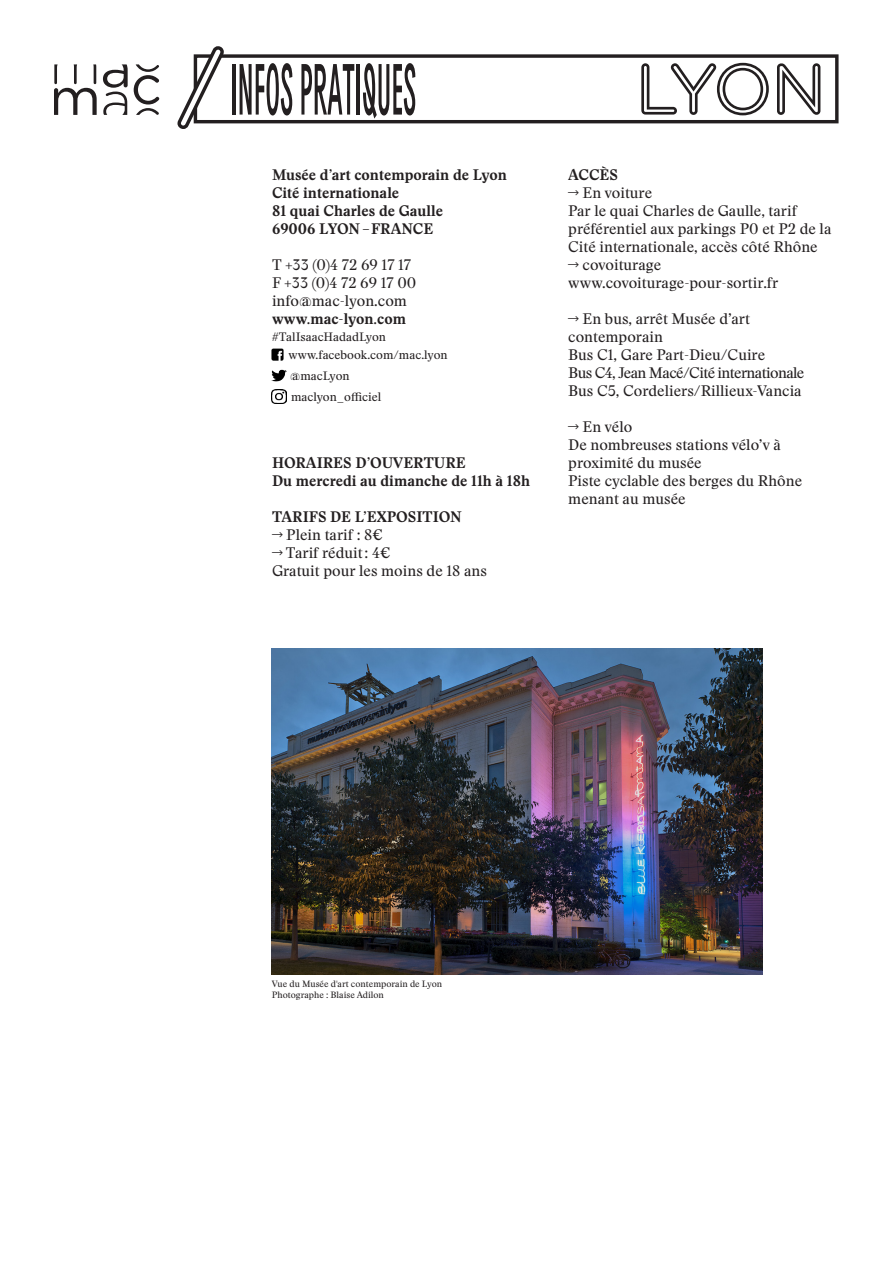
<style>
.page{position:relative;width:893px;height:1263px;background:#fff}
.page>*{position:absolute;margin:0;border:0;box-sizing:border-box;transform-origin:0 0}
.t1{font:700 ultra-condensed 66.15px "Bigmac";color:#231f20}
.PARAGRAPHE_SUIVANT{font:15px/18px "Stanley";color:#231f20}
.PARAGRAPHE_SUIVANT-2{font:700 15px "Stanley";color:#231f20}
.PARAGRAPHE_SUIVANT-3{font:15px "Stanley";letter-spacing:-.04em;color:#231f20}
.t2{font:12px "Stanley";color:#231f20}
.PARAGRAPHE_SUIVANT-4{font:9px/11.2px "Stanley";color:#231f20}
</style>
<div class="page">
<div style="left:194px;top:54px;width:644px;height:69px;border:3px solid #231f20"></div>
<svg style="left:641px;top:63px;width:128px;height:52px"></svg>
<svg style="left:777px;top:63px;width:43px;height:52px"></svg>
<svg style="left:177px;top:46px;width:49px;height:83px"></svg>
<svg style="left:54px;top:64px;width:43px;height:51px"></svg>
<svg style="left:103px;top:64px;width:25px;height:51px"></svg>
<svg style="left:134px;top:64px;width:25px;height:51px"></svg>
<img style="left:272px;top:648px;width:490px;height:326px">
<img style="left:271px;top:348px;width:13px;height:13px">
<img style="left:272px;top:369px;width:14px;height:13px">
<img style="left:272px;top:389px;width:14px;height:15px">
<p class="t1" style="left:230px;top:51px;width:187px">INFOS PRATIqUES</p>
<p class="PARAGRAPHE_SUIVANT-2" style="left:272px;top:165px;width:236px">Musée d’art contemporain de Lyon</p>
<p class="PARAGRAPHE_SUIVANT-2" style="left:272px;top:183px;width:129px">Cité internationale</p>
<p class="PARAGRAPHE_SUIVANT-2" style="left:272px;top:201px;width:172px">81 quai Charles de Gaulle</p>
<p class="PARAGRAPHE_SUIVANT-2" style="left:272px;top:219px;width:163px">69006 LYON – FRANCE</p>
<p class="PARAGRAPHE_SUIVANT" style="left:272px;top:256px;width:141px">T +33 (0)4 72 69 17 17</p>
<p class="PARAGRAPHE_SUIVANT" style="left:272px;top:274px;width:146px">F +33 (0)4 72 69 17 00</p>
<p class="PARAGRAPHE_SUIVANT" style="left:272px;top:292px;width:136px">info@mac-lyon.com</p>
<p class="PARAGRAPHE_SUIVANT-2" style="left:272px;top:309px;width:136px">www.mac-lyon.com</p>
<p class="t2" style="left:272px;top:329px;width:116px">#TalIsaacHadadLyon</p>
<p class="t2" style="left:289px;top:347px;width:161px">www.facebook.com/mac.lyon</p>
<p class="t2" style="left:290px;top:368px;width:61px">@macLyon</p>
<p class="t2" style="left:291px;top:388px;width:92px">maclyon_officiel</p>
<p class="PARAGRAPHE_SUIVANT-2" style="left:272px;top:453px;width:195px">HORAIRES D’OUVERTURE</p>
<p class="PARAGRAPHE_SUIVANT-2" style="left:272px;top:471px;width:260px">Du mercredi au dimanche de 11h à 18h</p>
<p class="PARAGRAPHE_SUIVANT-2" style="left:272px;top:507px;width:191px">TARIFS DE L’EXPOSITION</p>
<p class="PARAGRAPHE_SUIVANT" style="left:272px;top:526px;width:112px">-&gt; Plein tarif : 8€</p>
<p class="PARAGRAPHE_SUIVANT" style="left:272px;top:544px;width:120px">-&gt; Tarif réduit : 4€</p>
<p class="PARAGRAPHE_SUIVANT" style="left:272px;top:562px;width:216px">Gratuit pour les moins de 18 ans</p>
<p class="PARAGRAPHE_SUIVANT-2" style="left:568px;top:165px;width:51px">ACCÈS</p>
<p class="PARAGRAPHE_SUIVANT" style="left:568px;top:184px;width:85px">-&gt; En voiture</p>
<p class="PARAGRAPHE_SUIVANT" style="left:568px;top:202px;width:265px">Par le quai Charles de Gaulle, tarif préférentiel aux parkings P0 et P2 de la<br>Cité internationale, accès côté Rhône</p>
<p class="PARAGRAPHE_SUIVANT" style="left:568px;top:256px;width:212px">-&gt; covoiturage www.covoiturage-pour-sortir.fr</p>
<p class="PARAGRAPHE_SUIVANT" style="left:568px;top:310px;width:183px">-&gt; En bus, arrêt Musée d’art contemporain</p>
<p class="PARAGRAPHE_SUIVANT" style="left:568px;top:346px;width:198px">Bus C1, Gare Part-Dieu/Cuire</p>
<p class="PARAGRAPHE_SUIVANT-3" style="left:568px;top:363px;width:238px">Bus C4, Jean Macé/Cité internationale</p>
<p class="PARAGRAPHE_SUIVANT" style="left:568px;top:382px;width:235px">Bus C5, Cordeliers/Rillieux-Vancia</p>
<p class="PARAGRAPHE_SUIVANT" style="left:568px;top:418px;width:66px">-&gt; En vélo</p>
<p class="PARAGRAPHE_SUIVANT" style="left:568px;top:436px;width:214px">De nombreuses stations vélo’v à proximité du musée</p>
<p class="PARAGRAPHE_SUIVANT" style="left:568px;top:472px;width:235px">Piste cyclable des berges du Rhône menant au musée</p>
<p class="PARAGRAPHE_SUIVANT-4" style="left:272px;top:978px;width:172px">Vue du Musée d'art contemporain de Lyon<br>Photographe : Blaise Adilon</p>
</div>
